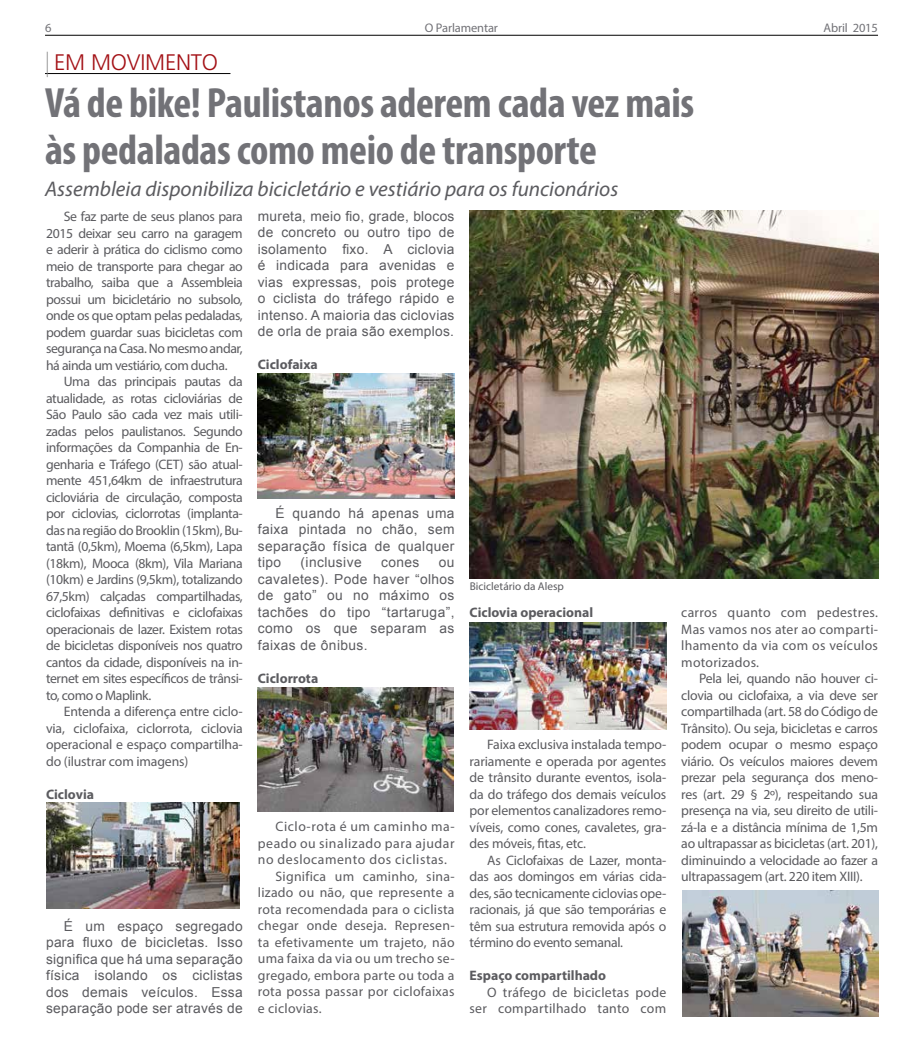
<style>
.page{position:relative;width:922px;height:1063px;background:#fff}
.page>*{position:absolute;margin:0;border:0;box-sizing:border-box;transform-origin:0 0}
.t1{font:700 condensed 42.5px/47.5px "Myriad Pro";letter-spacing:-.01em;color:#727277}
.t2{font:300 22.5px "Frutiger";letter-spacing:-.01em;color:#a31015}
.t3{font:italic 21.25px "Myriad Pro";color:#5b5b5f}
.t4{font:13.75px/16.5px "Myriad Pro";letter-spacing:.015em;color:#5b5b5f;text-align:justify}
.t5{font:13.75px/16.5px "Arial";letter-spacing:.03em;color:#5b5b5f;text-align:justify}
.t6{font:13.75px "Myriad Pro";letter-spacing:.04em;color:#5b5b5f}
.t7{font:700 13.75px "Myriad Pro";color:#5b5b5f}
.t8{font:12.5px "Myriad Pro";letter-spacing:-.01em;color:#727277}
.t9{font:11.25px "Myriad Pro";color:#5b5b5f}
.s1{font-family:"Existence";font-size:25px;color:#808080}
.s2{color:#fff}
</style>
<div class="page">
<hr style="left:45px;top:35px;width:832px;height:1px;background:#000">
<hr style="left:45px;top:73px;width:185px;height:1px;background:#000">
<img style="left:258px;top:374px;width:196px;height:125px">
<img style="left:257px;top:688px;width:196px;height:124px">
<img style="left:469px;top:622px;width:197px;height:108px">
<img style="left:682px;top:890px;width:196px;height:126px">
<img style="left:46px;top:803px;width:194px;height:105px">
<img style="left:469px;top:211px;width:408px;height:368px">
<p class="t8" style="left:45px;top:20px;width:8px">6</p>
<p class="t8" style="left:425px;top:20px;width:75px">O Parlamentar</p>
<p class="t8" style="left:823px;top:20px;width:56px">Abril 2015</p>
<h2 class="t2" style="left:45px;top:50px;width:187px"><span class="s1">|</span> EM MOVIMENTO <span class="s2">.</span></h2>
<h1 class="t1" style="left:45px;top:78px;width:650px">Vá de bike! Paulistanos aderem cada vez mais às pedaladas como meio de transporte</h1>
<h3 class="t3" style="left:45px;top:175px;width:574px">Assembleia disponibiliza bicicletário e vestiário para os funcionários</h3>
<p class="t4" style="left:46px;top:208px;width:198px;text-indent:18px">Se faz parte de seus planos para 2015 deixar seu carro na garagem e aderir à prática do ciclismo como meio de transporte para chegar ao trabalho, saiba que a Assembleia possui um bicicletário no subsolo, onde os que optam pelas pedaladas, podem guardar suas bicicletas com segurança na Casa. No mesmo andar, há ainda um vestiário, com ducha.</p>
<p class="t4" style="left:46px;top:373px;width:198px;text-indent:18px">Uma das principais pautas da atualidade, as rotas cicloviárias de São Paulo são cada vez mais utili&shy;zadas pelos paulistanos. Segundo informações da Companhia de En&shy;genharia e Tráfego (CET) são atual&shy;mente 451,64km de infraestrutura cicloviária de circulação, composta por ciclovias, ciclorrotas (implanta&shy;das na região do Brooklin (15km), Bu&shy;tantã (0,5km), Moema (6,5km), Lapa (18km), Mooca (8km), Vila Mariana (10km) e Jardins (9,5km), totalizando 67,5km) calçadas compartilhadas, ciclofaixas definitivas e ciclofaixas operacionais de lazer. Existem rotas de bicicletas disponíveis nos quatro cantos da cidade, disponíveis na in&shy;ternet em sites específicos de trânsi&shy;to, como o Maplink.</p>
<p class="t4" style="left:46px;top:703px;width:198px;text-indent:18px">Entenda a diferença entre ciclo&shy;via, ciclofaixa, ciclorrota, ciclovia operacional e espaço compartilha&shy;do (ilustrar com imagens)</p>
<p class="t7" style="left:46px;top:785px;width:50px">Ciclovia</p>
<p class="t5" style="left:46px;top:918px;width:198px;text-indent:18px">É um espaço segregado para fluxo de bicicletas. Isso significa que há uma separação física isolando os ciclistas dos demais veículos. Essa separação pode ser através de</p>
<p class="t5" style="left:258px;top:208px;width:198px">mureta, meio fio, grade, blocos de concreto ou outro tipo de isolamento fixo. A ciclovia é indicada para avenidas e vias expressas, pois protege o ciclista do tráfego rápido e intenso. A maioria das ciclovias de orla de praia são exemplos.</p>
<p class="t7" style="left:258px;top:356px;width:61px">Ciclofaixa</p>
<p class="t5" style="left:258px;top:505px;width:198px;text-indent:18px">É quando há apenas uma faixa pintada no chão, sem separação física de qualquer tipo</p>
<p class="t5" style="left:300px;top:554px;width:63px">(inclusive</p>
<p class="t5" style="left:381px;top:554px;width:40px">cones</p>
<p class="t5" style="left:258px;top:554px;width:198px;text-indent:181px">ou cavaletes). Pode haver “olhos de gato” ou no máximo os tachões do tipo “tartaruga”, como os que separam as faixas de ônibus.</p>
<p class="t7" style="left:258px;top:669px;width:62px">Ciclorrota</p>
<p class="t9" style="left:469px;top:580px;width:95px">Bicicletário da Alesp</p>
<p class="t7" style="left:469px;top:604px;width:125px">Ciclovia operacional</p>
<p class="t6" style="left:275px;top:818px;width:180px">Ciclo-rota é um caminho ma-</p>
<p class="t6" style="left:258px;top:835px;width:198px">peado ou sinalizado para ajudar</p>
<p class="t6" style="left:258px;top:851px;width:191px">no deslocamento dos ciclistas.</p>
<p class="t4" style="left:275px;top:868px;width:180px">Significa um caminho, sina-</p>
<p class="t4" style="left:258px;top:884px;width:198px">lizado ou não, que represente a</p>
<p class="t4" style="left:258px;top:901px;width:198px">rota recomendada para o ciclista</p>
<p class="t4" style="left:258px;top:917px;width:198px">chegar onde deseja. Represen-</p>
<p class="t4" style="left:258px;top:934px;width:198px">ta efetivamente um trajeto, não</p>
<p class="t4" style="left:258px;top:950px;width:198px">uma faixa da via ou um trecho se-</p>
<p class="t4" style="left:258px;top:967px;width:198px">gregado, embora parte ou toda a</p>
<p class="t4" style="left:258px;top:983px;width:198px">rota possa passar por ciclofaixas</p>
<p class="t4" style="left:258px;top:1000px;width:65px">e ciclovias.</p>
<p class="t4" style="left:469px;top:736px;width:198px;text-indent:18px">Faixa exclusiva instalada tempo&shy;rariamente e operada por agentes de trânsito durante eventos, isola&shy;da do tráfego dos demais veículos por elementos canalizadores remo&shy;víveis, como cones, cavaletes, gra&shy;des móveis, fitas, etc.</p>
<p class="t4" style="left:469px;top:852px;width:198px;text-indent:18px">As Ciclofaixas de Lazer, monta&shy;das aos domingos em várias cida&shy;des, são tecnicamente ciclovias ope&shy;racionais, já que são temporárias e têm sua estrutura removida após o término do evento semanal.</p>
<p class="t7" style="left:469px;top:967px;width:138px">Espaço compartilhado</p>
<p class="t4" style="left:469px;top:984px;width:198px;text-align:right">O tráfego de bicicletas pode ser compartilhado tanto com</p>
<p class="t4" style="left:681px;top:604px;width:198px">carros quanto com pedestres.<br>Mas vamos nos ater ao comparti&shy;lhamento da via com os veículos motorizados.</p>
<p class="t4" style="left:681px;top:670px;width:198px;text-indent:18px">Pela lei, quando não houver ci&shy;clovia ou ciclofaixa, a via deve ser compartilhada (art. 58 do Código de Trânsito). Ou seja, bicicletas e carros podem ocupar o mesmo espaço viário. Os veículos maiores devem prezar pela segurança dos meno&shy;res (art. 29 § 2º), respeitando sua presença na via, seu direito de utili&shy;zá-la e a distância mínima de 1,5m ao ultrapassar as bicicletas (art. 201), diminuindo a velocidade ao fazer a ultrapassagem (art. 220 item XIII).</p>
</div>
